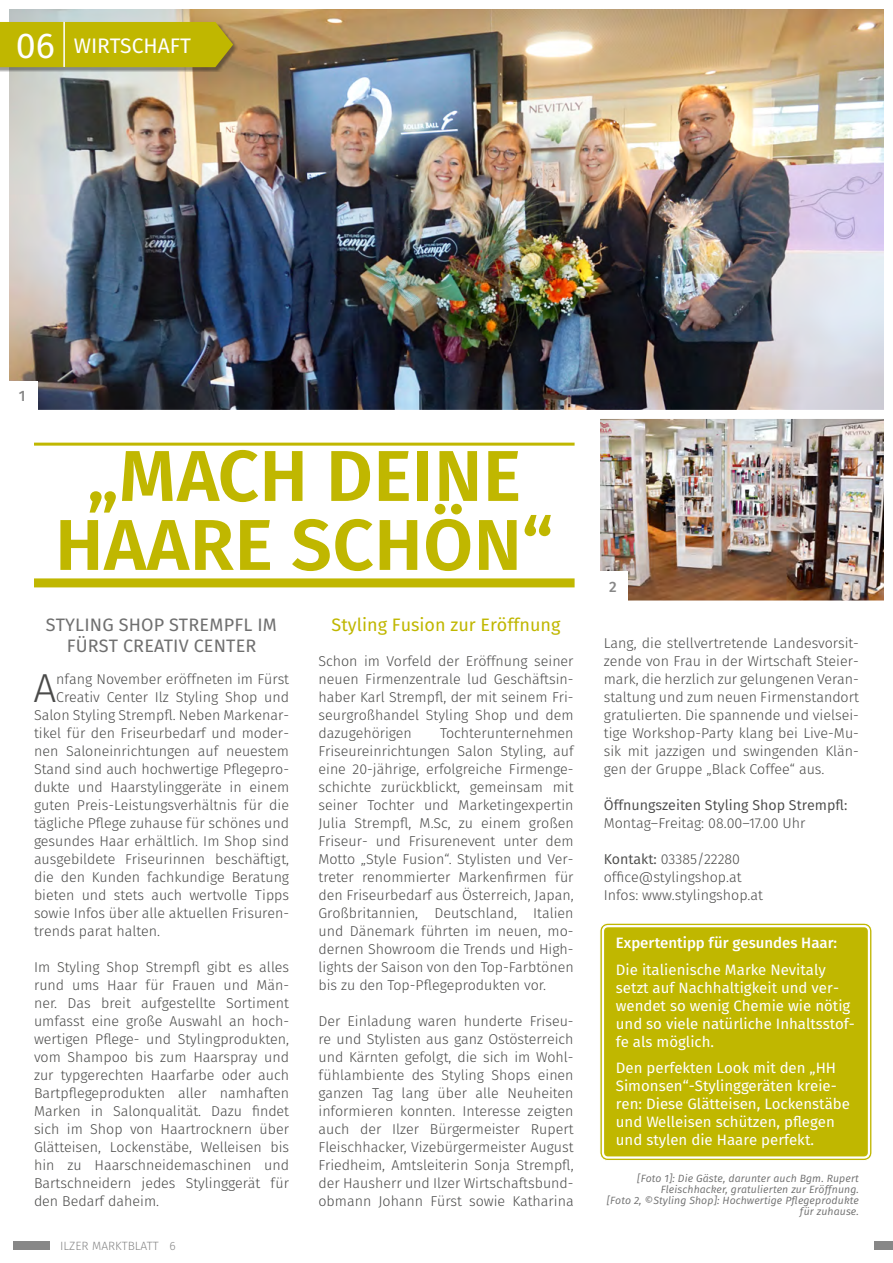
<style>
.page{position:relative;width:893px;height:1263px;background:#fff}
.page>*{position:absolute;margin:0;border:0;box-sizing:border-box;transform-origin:0 0}
.t1{font:600 72px/69px "Fira Sans";letter-spacing:.01em;color:#c0b700;text-align:center}
.t2{font:300 40.5px "Fira Sans";color:#4a4a49}
.t3{font:21px "Fira Sans";color:#fff}
.t4{font:18px/21.6px "Fira Sans";letter-spacing:.01em;color:#6f6f6f;text-align:center}
.t5{font:18px "Fira Sans";color:#c0b700}
.t6{font:15px/18px "Fira Sans";color:#fff}
.t7{font:500 15px "Fira Sans";color:#fff}
.t8{font:500 15px "Fira Sans";color:#878787}
.t9{font:300 14.25px/18px "Fira Sans";color:#4a4a49;text-align:justify}
.t10{font:14.25px "Fira Sans";color:#4a4a49}
.t11{font:300 12px "Fira Sans";color:#878787}
.t12{font:italic 10.5px/10.9px "Fira Sans";letter-spacing:.01em;color:#6f6f6f;text-align:right}
.s1{font-size:36px}
.s2{font-weight:400}
</style>
<div class="page">
<div style="left:13px;top:1241px;width:37px;height:9px;background:#878787"></div>
<div style="left:874px;top:1241px;width:19px;height:9px;background:#878787"></div>
<img style="left:601px;top:420px;width:282px;height:179px">
<div style="left:591px;top:410px;width:302px;height:199px;border:9px solid #fff"></div>
<img style="left:10px;top:10px;width:873px;height:399px">
<hr style="left:34px;top:443px;width:541px;height:3px;background:#c0b700">
<div style="left:34px;top:578px;width:541px;height:9px;background:#c0b700"></div>
<div style="left:600px;top:923px;width:272px;height:237px;background:#c0b700;border-radius:8px"></div>
<div style="left:600px;top:923px;width:272px;height:238px;border:1px solid #fff;border-radius:8px"></div>
<div style="left:602px;top:925px;width:268px;height:234px;border:2px solid #fff;border-radius:5px"></div>
<div style="left:8px;top:381px;width:30px;height:30px;background:#fff"></div>
<div style="left:0;top:23px;width:238px;height:49px;background:#1c1c1b;opacity:.45"></div>
<div style="left:0;top:22px;width:233px;height:45px;background:#c0b700"></div>
<hr style="left:63px;top:22px;width:2px;height:45px;background:#fff">
<div style="left:598px;top:571px;width:30px;height:30px;background:#fff"></div>
<h3 class="t3" style="left:16px;top:31px;width:177px"><span class="s1">06</span> WIRTSCHAFT</h3>
<p class="t8" style="left:19px;top:386px;width:8px">1</p>
<h1 class="t1" style="left:55px;top:447px;width:500px">„MACH DEINE<br>HAARE SCHÖN“</h1>
<p class="t4" style="left:46px;top:615px;width:233px">STYLING SHOP STREMPFL IM<br>FÜRST CREATIV CENTER</p>
<h2 class="t2" style="left:33px;top:659px;width:24px">A</h2>
<p class="t9" style="left:56px;top:671px;width:234px">nfang November eröffneten im Fürst</p>
<p class="t9" style="left:56px;top:689px;width:234px">Creativ Center Ilz Styling Shop und</p>
<p class="t9" style="left:34px;top:707px;width:257px">Salon Styling Strempfl. Neben Markenar-</p>
<p class="t9" style="left:34px;top:725px;width:257px">tikel für den Friseurbedarf und moder-</p>
<p class="t9" style="left:34px;top:743px;width:257px">nen Saloneinrichtungen auf neuestem</p>
<p class="t9" style="left:34px;top:761px;width:257px">Stand sind auch hochwertige Pflegepro-</p>
<p class="t9" style="left:34px;top:779px;width:257px">dukte und Haarstylinggeräte in einem</p>
<p class="t9" style="left:34px;top:797px;width:257px">guten Preis-Leistungsverhältnis für die</p>
<p class="t9" style="left:34px;top:815px;width:257px">tägliche Pflege zuhause für schönes und</p>
<p class="t9" style="left:34px;top:833px;width:257px">gesundes Haar erhältlich. Im Shop sind</p>
<p class="t9" style="left:34px;top:851px;width:257px">ausgebildete Friseurinnen beschäftigt,</p>
<p class="t9" style="left:34px;top:869px;width:257px">die den Kunden fachkundige Beratung</p>
<p class="t9" style="left:34px;top:887px;width:257px">bieten und stets auch wertvolle Tipps</p>
<p class="t9" style="left:34px;top:905px;width:257px">sowie Infos über alle aktuellen Frisuren-</p>
<p class="t9" style="left:34px;top:923px;width:128px">trends parat halten.</p>
<p class="t9" style="left:34px;top:959px;width:257px">Im Styling Shop Strempfl gibt es alles rund ums Haar für Frauen und Män&shy;ner. Das breit aufgestellte Sortiment umfasst eine große Auswahl an hoch&shy;wertigen Pflege- und Stylingprodukten, vom Shampoo bis zum Haarspray und zur typgerechten Haarfarbe oder auch Bartpflegeprodukten aller namhaften Marken in Salonqualität. Dazu findet sich im Shop von Haartrocknern über Glätteisen, Lockenstäbe, Welleisen bis hin zu Haarschneidemaschinen und Bartschneidern jedes Stylinggerät für den Bedarf daheim.</p>
<p class="t11" style="left:60px;top:1237px;width:117px">ILZER MARKTBLATT 6</p>
<p class="t5" style="left:332px;top:612px;width:230px">Styling Fusion zur Eröffnung</p>
<p class="t9" style="left:318px;top:653px;width:257px">Schon im Vorfeld der Eröffnung seiner neuen Firmenzentrale lud Geschäftsin&shy;haber Karl Strempfl, der mit seinem Fri&shy;seurgroßhandel Styling Shop und dem dazugehörigen</p>
<p class="t9" style="left:318px;top:725px;width:257px;text-indent:122px">Tochterunternehmen Friseureinrichtungen Salon Styling, auf eine 20-jährige, erfolgreiche Firmenge&shy;schichte zurückblickt, gemeinsam mit seiner Tochter und Marketingexpertin Julia Strempfl, M.Sc, zu einem großen Friseur- und Frisurenevent unter dem Motto „Style Fusion“. Stylisten und Ver&shy;treter renommierter Markenfirmen für den Friseurbedarf aus Österreich, Japan, Großbritannien, Deutschland, Italien und Dänemark führten im neuen, mo&shy;dernen Showroom die Trends und High&shy;lights der Saison von den Top-Farbtönen bis zu den Top-Pflegeprodukten vor.</p>
<p class="t9" style="left:318px;top:1013px;width:257px">Der Einladung waren hunderte Friseu&shy;re und Stylisten aus ganz Ostösterreich und Kärnten gefolgt, die sich im Wohl&shy;fühlambiente des Styling Shops einen ganzen Tag lang über alle Neuheiten informieren konnten. Interesse zeigten auch der Ilzer Bürgermeister Rupert Fleischhacker, Vizebürgermeister August Friedheim, Amtsleiterin Sonja Strempfl, der Hausherr und Ilzer Wirtschaftsbund&shy;obmann Johann Fürst sowie Katharina</p>
<p class="t8" style="left:609px;top:576px;width:9px">2</p>
<p class="t9" style="left:604px;top:635px;width:257px">Lang, die stellvertretende Landesvorsit&shy;zende von Frau in der Wirtschaft Steier&shy;mark, die herzlich zur gelungenen Veran&shy;staltung und zum neuen Firmenstandort gratulierten. Die spannende und vielsei&shy;tige Workshop-Party klang bei Live-Mu&shy;sik mit jazzigen und swingenden Klän&shy;gen der Gruppe „Black Coffee“ aus.</p>
<p class="t10" style="left:604px;top:795px;width:245px">Öffnungszeiten Styling Shop Strempfl:</p>
<p class="t9" style="left:604px;top:815px;width:203px">Montag–Freitag: 08.00–17.00 Uhr</p>
<p class="t9" style="left:604px;top:851px;width:161px;text-align:left"><span class="s2">Kontakt:</span> 03385/22280 office@stylingshop.at<br>Infos: www.stylingshop.at</p>
<p class="t7" style="left:616px;top:933px;width:223px">Expertentipp für gesundes Haar:</p>
<p class="t6" style="left:616px;top:962px;width:241px">Die italienische Marke Nevitaly setzt auf Nachhaltigkeit und ver&shy;wendet so wenig Chemie wie nötig und so viele natürliche Inhaltsstof&shy;fe als möglich.</p>
<p class="t6" style="left:616px;top:1060px;width:236px">Den perfekten Look mit den „HH<br>Simonsen“-Stylinggeräten kreie&shy;ren: Diese Glätteisen, Lockenstäbe und Welleisen schützen, pflegen und stylen die Haare perfekt.</p>
<p class="t12" style="left:607px;top:1174px;width:254px">[Foto 1]: Die Gäste, darunter auch Bgm. Rupert Fleischhacker, gratulierten zur Eröffnung.<br>[Foto 2, ©Styling Shop]: Hochwertige Pflegeprodukte für zuhause.</p>
</div>
